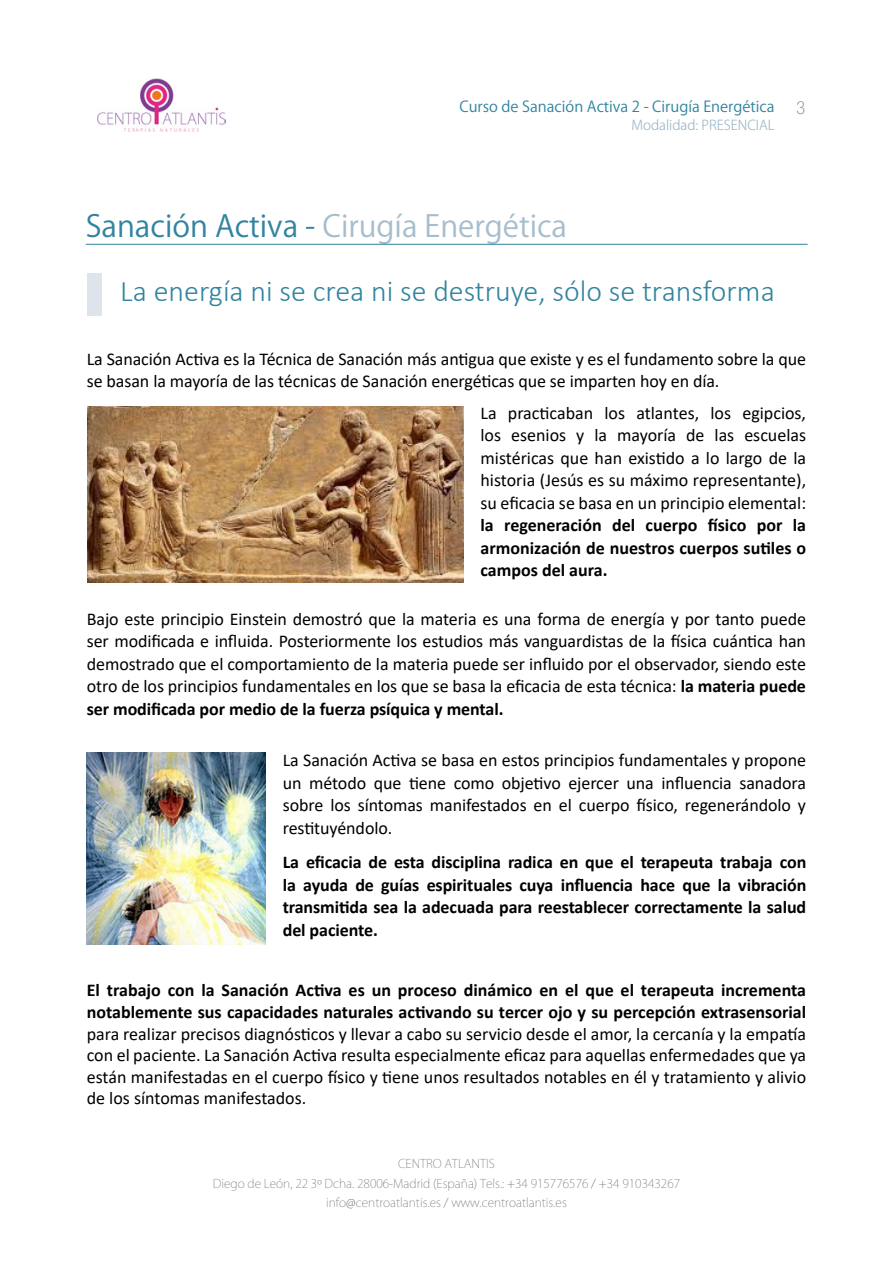
<style>
.page{position:relative;width:893px;height:1263px;background:#fff}
.page>*{position:absolute;margin:0;border:0;box-sizing:border-box;transform-origin:0 0}
.t1{font:300 30px "Calibri";color:#31849f}
.t2{font:30px "Koz Go Pr 6 N";color:#a6bdcd}
.t3{font:18px/22.5px "Calibri";letter-spacing:-.005em;color:#000;text-align:justify}
.t4{font:700 18px/22.5px "Calibri";color:#000;text-align:justify}
.t5{font:100 condensed 18px "Helvetica Neue LT Std";color:#7c7b7b}
.t6{font:15px "Koz Go Pr 6 N";color:#31849f}
.t7{font:300 13.5px "Koz Go Pr 6 N";color:#93b1c4}
.t8{font:200 12px/19.5px "Koz Go Pr 6 N";color:#706f6f;text-align:center}
.s1{color:#31849f}
.s2{font-weight:700}
</style>
<div class="page">
<img style="left:97px;top:79px;width:128px;height:53px">
<hr style="left:86px;top:244px;width:722px;height:1px;background:#31849f">
<div style="left:87px;top:273px;width:14px;height:43px;background:#dde4eb"></div>
<img style="left:88px;top:406px;width:375px;height:177px">
<img style="left:87px;top:753px;width:179px;height:191px">
<p class="t6" style="left:459px;top:98px;width:317px">Curso de Sanación Activa 2 - Cirugía Energética</p>
<p class="t7" style="left:631px;top:117px;width:145px">Modalidad: PRESENCIAL</p>
<p class="t5" style="left:797px;top:97px;width:10px">3</p>
<h1 class="t2" style="left:86px;top:209px;width:483px"><span class="s1">Sanación Activa -</span> Cirugía Energética</h1>
<h1 class="t1" style="left:120px;top:273px;width:656px">La energía ni se crea ni se destruye, sólo se transforma</h1>
<p class="t3" style="left:87px;top:347px;width:721px">La Sanación Activa es la Técnica de Sanación más antigua que existe y es el fundamento sobre la que se basan la mayoría de las técnicas de Sanación energéticas que se imparten hoy en día.</p>
<p class="t3" style="left:480px;top:401px;width:327px">La practicaban los atlantes, los egipcios, los esenios y la mayoría de las escuelas mistéricas que han existido a lo largo de la historia (Jesús es su máximo representante), su eficacia se basa en un principio elemental:</p>
<p class="t4" style="left:480px;top:514px;width:327px">la regeneración del cuerpo físico por la armonización de nuestros cuerpos sutiles o campos del aura.</p>
<p class="t3" style="left:87px;top:607px;width:721px">Bajo este principio Einstein demostró que la materia es una forma de energía y por tanto puede ser modificada e influida. Posteriormente los estudios más vanguardistas de la física cuántica han demostrado que el comportamiento de la materia puede ser influido por el observador, siendo este otro de los principios fundamentales en los que se basa la eficacia de esta técnica: <span class="s2">la materia puede ser modificada por medio de la fuerza psíquica y mental.</span></p>
<p class="t3" style="left:283px;top:748px;width:525px">La Sanación Activa se basa en estos principios fundamentales y propone un método que tiene como objetivo ejercer una influencia sanadora sobre los síntomas manifestados en el cuerpo físico, regenerándolo y restituyéndolo.</p>
<p class="t4" style="left:283px;top:851px;width:525px">La eficacia de esta disciplina radica en que el terapeuta trabaja con la ayuda de guías espirituales cuya influencia hace que la vibración transmitida sea la adecuada para reestablecer correctamente la salud del paciente.</p>
<p class="t4" style="left:87px;top:979px;width:721px;line-height:21.6px">El trabajo con la Sanación Activa es un proceso dinámico en el que el terapeuta incrementa notablemente sus capacidades naturales activando su tercer ojo y su percepción extrasensorial</p>
<p class="t3" style="left:87px;top:1022px;width:721px;line-height:21.6px">para realizar precisos diagnósticos y llevar a cabo su servicio desde el amor, la cercanía y la empatía con el paciente. La Sanación Activa resulta especialmente eficaz para aquellas enfermedades que ya están manifestadas en el cuerpo físico y tiene unos resultados notables en él y tratamiento y alivio de los síntomas manifestados.</p>
<p class="t8" style="left:213px;top:1154px;width:469px">CENTRO ATLANTIS<br>Diego de León, 22 3º Dcha. 28006-Madrid (España) Tels.: +34 915776576 / +34 910343267 info@centroatlantis.es / www.centroatlantis.es</p>
</div>
